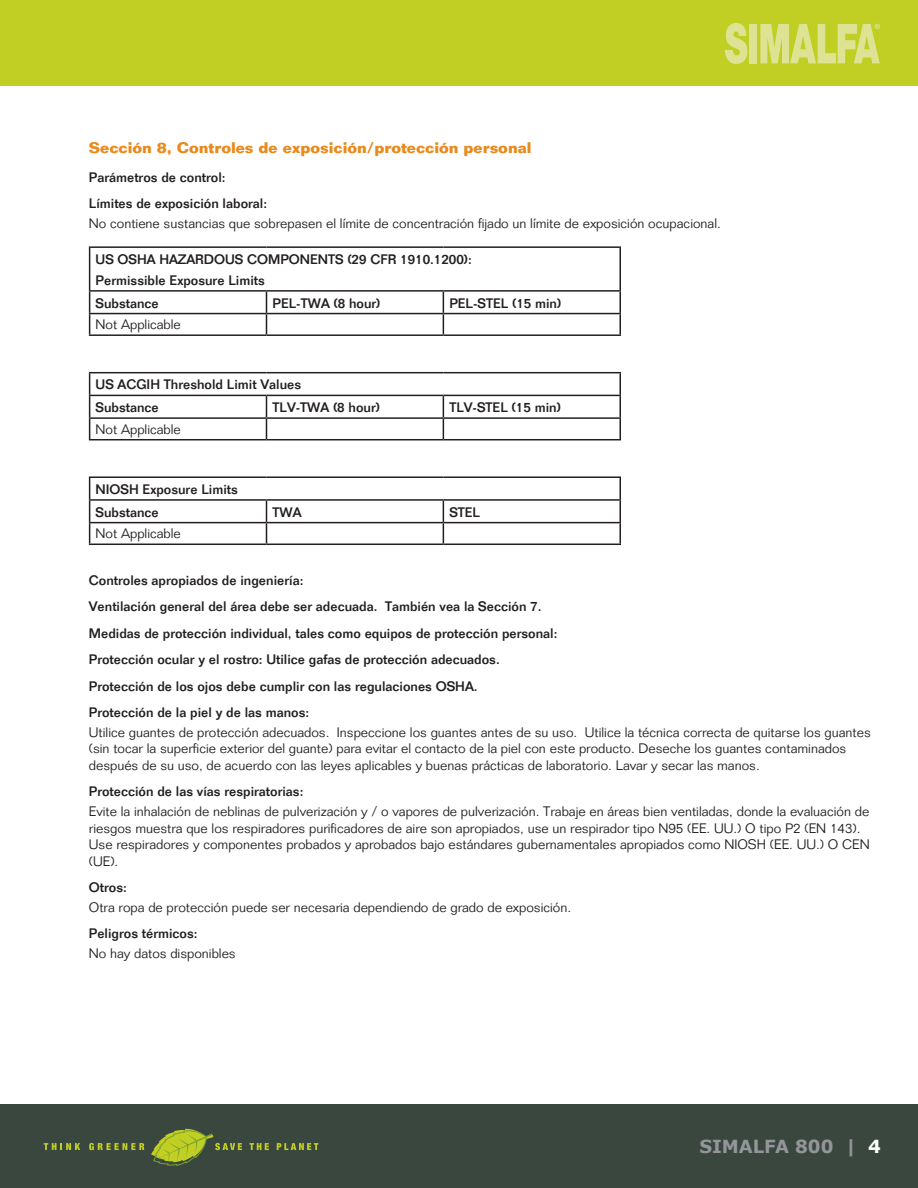
<style>
.page{position:relative;width:918px;height:1188px;background:#fff}
.page>*{position:absolute;margin:0;border:0;box-sizing:border-box;transform-origin:0 0}
.t1{font:700 18px "Verdana";letter-spacing:-.005em;color:#939598}
.t2{font:700 15px "Folio Std";color:#e88a1c}
.t3{font:300 13.5px/16.5px "Folio Std";color:#231f20}
.t4{font:500 13.5px/26.5px "Folio Std";color:#231f20}
.t5{font:500 13.5px/22.6px "Folio";color:#231f20}
.s1{color:#fff}
</style>
<div class="page">
<div style="left:0;top:1105px;width:918px;height:83px;background:#3a473f"></div>
<div style="left:0;top:1px;width:918px;height:85px;background:#c1ce23"></div>
<svg style="left:725px;top:23px;width:22px;height:41px"></svg>
<div style="left:750px;top:24px;width:7px;height:39px;background:#dee394"></div>
<svg style="left:760px;top:24px;width:120px;height:39px"></svg>
<svg style="left:44px;top:1143px;width:36px;height:7px"></svg>
<svg style="left:89px;top:1143px;width:55px;height:7px"></svg>
<svg style="left:151px;top:1129px;width:91px;height:37px"></svg>
<svg style="left:249px;top:1143px;width:20px;height:7px"></svg>
<svg style="left:277px;top:1143px;width:41px;height:7px"></svg>
<hr style="left:89px;top:246px;width:177px;height:2px;background:#231f20">
<hr style="left:89px;top:248px;width:1px;height:42px;background:#231f20">
<hr style="left:266px;top:246px;width:177px;height:2px;background:#231f20">
<hr style="left:443px;top:246px;width:178px;height:2px;background:#231f20">
<hr style="left:619px;top:248px;width:2px;height:42px;background:#231f20">
<hr style="left:89px;top:290px;width:177px;height:2px;background:#231f20">
<hr style="left:266px;top:290px;width:177px;height:2px;background:#231f20">
<hr style="left:443px;top:290px;width:178px;height:2px;background:#231f20">
<hr style="left:619px;top:292px;width:2px;height:21px;background:#231f20">
<hr style="left:89px;top:313px;width:177px;height:1px;background:#231f20">
<svg style="left:89px;top:292px;width:1px;height:42px"></svg>
<hr style="left:266px;top:313px;width:177px;height:1px;background:#231f20">
<svg style="left:266px;top:292px;width:1px;height:42px"></svg>
<hr style="left:443px;top:313px;width:178px;height:1px;background:#231f20">
<svg style="left:443px;top:292px;width:1px;height:42px"></svg>
<hr style="left:619px;top:314px;width:2px;height:20px;background:#231f20">
<hr style="left:89px;top:334px;width:177px;height:2px;background:#231f20">
<hr style="left:266px;top:334px;width:177px;height:2px;background:#231f20">
<hr style="left:443px;top:334px;width:178px;height:2px;background:#231f20">
<hr style="left:89px;top:372px;width:177px;height:1px;background:#231f20">
<hr style="left:266px;top:372px;width:177px;height:1px;background:#231f20">
<hr style="left:443px;top:372px;width:178px;height:1px;background:#231f20">
<hr style="left:619px;top:373px;width:2px;height:22px;background:#231f20">
<hr style="left:89px;top:395px;width:177px;height:1px;background:#231f20">
<hr style="left:266px;top:395px;width:177px;height:1px;background:#231f20">
<hr style="left:443px;top:395px;width:178px;height:1px;background:#231f20">
<hr style="left:619px;top:396px;width:2px;height:21px;background:#231f20">
<hr style="left:89px;top:417px;width:177px;height:2px;background:#231f20">
<svg style="left:89px;top:373px;width:1px;height:66px"></svg>
<hr style="left:266px;top:417px;width:177px;height:2px;background:#231f20">
<svg style="left:266px;top:396px;width:1px;height:43px"></svg>
<hr style="left:443px;top:417px;width:178px;height:2px;background:#231f20">
<svg style="left:443px;top:396px;width:1px;height:43px"></svg>
<hr style="left:619px;top:419px;width:2px;height:20px;background:#231f20">
<hr style="left:89px;top:439px;width:177px;height:1px;background:#231f20">
<hr style="left:266px;top:439px;width:177px;height:1px;background:#231f20">
<hr style="left:443px;top:439px;width:178px;height:1px;background:#231f20">
<hr style="left:89px;top:476px;width:177px;height:2px;background:#231f20">
<hr style="left:266px;top:476px;width:177px;height:2px;background:#231f20">
<hr style="left:443px;top:476px;width:178px;height:2px;background:#231f20">
<hr style="left:619px;top:478px;width:2px;height:21px;background:#231f20">
<hr style="left:89px;top:499px;width:177px;height:2px;background:#231f20">
<hr style="left:266px;top:499px;width:177px;height:2px;background:#231f20">
<hr style="left:443px;top:499px;width:178px;height:2px;background:#231f20">
<hr style="left:619px;top:501px;width:2px;height:21px;background:#231f20">
<hr style="left:89px;top:522px;width:177px;height:1px;background:#231f20">
<svg style="left:89px;top:478px;width:1px;height:66px"></svg>
<hr style="left:266px;top:522px;width:177px;height:1px;background:#231f20">
<svg style="left:266px;top:501px;width:1px;height:43px"></svg>
<hr style="left:443px;top:522px;width:178px;height:1px;background:#231f20">
<svg style="left:443px;top:501px;width:1px;height:43px"></svg>
<hr style="left:619px;top:523px;width:2px;height:21px;background:#231f20">
<hr style="left:89px;top:544px;width:177px;height:1px;background:#231f20">
<hr style="left:266px;top:544px;width:177px;height:1px;background:#231f20">
<hr style="left:443px;top:544px;width:178px;height:1px;background:#231f20">
<p class="t2" style="left:89px;top:139px;width:444px">Sección 8, Controles de exposición/protección personal</p>
<p class="t4" style="left:89px;top:164px;width:180px">Parámetros de control:<br>Límites de exposición laboral:</p>
<p class="t3" style="left:89px;top:215px;width:633px">No contiene sustancias que sobrepasen el límite de concentración fijado un límite de exposición ocupacional.</p>
<p class="t5" style="left:96px;top:249px;width:378px;line-height:21px">US OSHA HAZARDOUS COMPONENTS (29 CFR 1910.1200):<br>Permissible Exposure Limits</p>
<p class="t5" style="left:96px;top:291px;width:65px">Substance</p>
<p class="t5" style="left:272px;top:291px;width:110px">PEL-TWA (8 hour)</p>
<p class="t5" style="left:449px;top:291px;width:114px">PEL-STEL (15 min)</p>
<p class="t3" style="left:96px;top:316px;width:87px">Not Applicable</p>
<p class="t5" style="left:96px;top:373px;width:207px">US ACGIH Threshold Limit Values<br>Substance</p>
<p class="t5" style="left:272px;top:396px;width:109px">TLV-TWA (8 hour)</p>
<p class="t5" style="left:449px;top:396px;width:113px">TLV-STEL (15 min)</p>
<p class="t3" style="left:96px;top:421px;width:87px">Not Applicable</p>
<p class="t5" style="left:96px;top:478px;width:144px">NIOSH Exposure Limits<br>Substance</p>
<p class="t5" style="left:272px;top:501px;width:30px">TWA</p>
<p class="t5" style="left:449px;top:501px;width:32px">STEL</p>
<p class="t3" style="left:96px;top:525px;width:87px">Not Applicable</p>
<p class="t4" style="left:89px;top:567px;width:470px">Controles apropiados de ingeniería:<br>Ventilación general del área debe ser adecuada. También vea la Sección 7.<br>Medidas de protección individual, tales como equipos de protección personal:<br>Protección ocular y el rostro: Utilice gafas de protección adecuados.<br>Protección de los ojos debe cumplir con las regulaciones OSHA.<br>Protección de la piel y de las manos:</p>
<p class="t3" style="left:89px;top:724px;width:784px">Utilice guantes de protección adecuados. Inspeccione los guantes antes de su uso. Utilice la técnica correcta de quitarse los guantes (sin tocar la superficie exterior del guante) para evitar el contacto de la piel con este producto. Deseche los guantes contaminados después de su uso, de acuerdo con las leyes aplicables y buenas prácticas de laboratorio. Lavar y secar las manos.</p>
<p class="t4" style="left:89px;top:778px;width:216px">Protección de las vías respiratorias:</p>
<p class="t3" style="left:89px;top:803px;width:782px">Evite la inhalación de neblinas de pulverización y / o vapores de pulverización. Trabaje en áreas bien ventiladas, donde la evaluación de riesgos muestra que los respiradores purificadores de aire son apropiados, use un respirador tipo N95 (EE. UU.) O tipo P2 (EN 143).<br>Use respiradores y componentes probados y aprobados bajo estándares gubernamentales apropiados como NIOSH (EE. UU.) O CEN (UE).</p>
<p class="t4" style="left:89px;top:874px;width:40px">Otros:</p>
<p class="t3" style="left:89px;top:899px;width:484px">Otra ropa de protección puede ser necesaria dependiendo de grado de exposición.</p>
<p class="t4" style="left:89px;top:920px;width:110px">Peligros térmicos:</p>
<p class="t3" style="left:89px;top:945px;width:148px">No hay datos disponibles</p>
<h1 class="t1" style="left:699px;top:1134px;width:183px">SIMALFA 800 | <span class="s1">4</span></h1>
</div>
